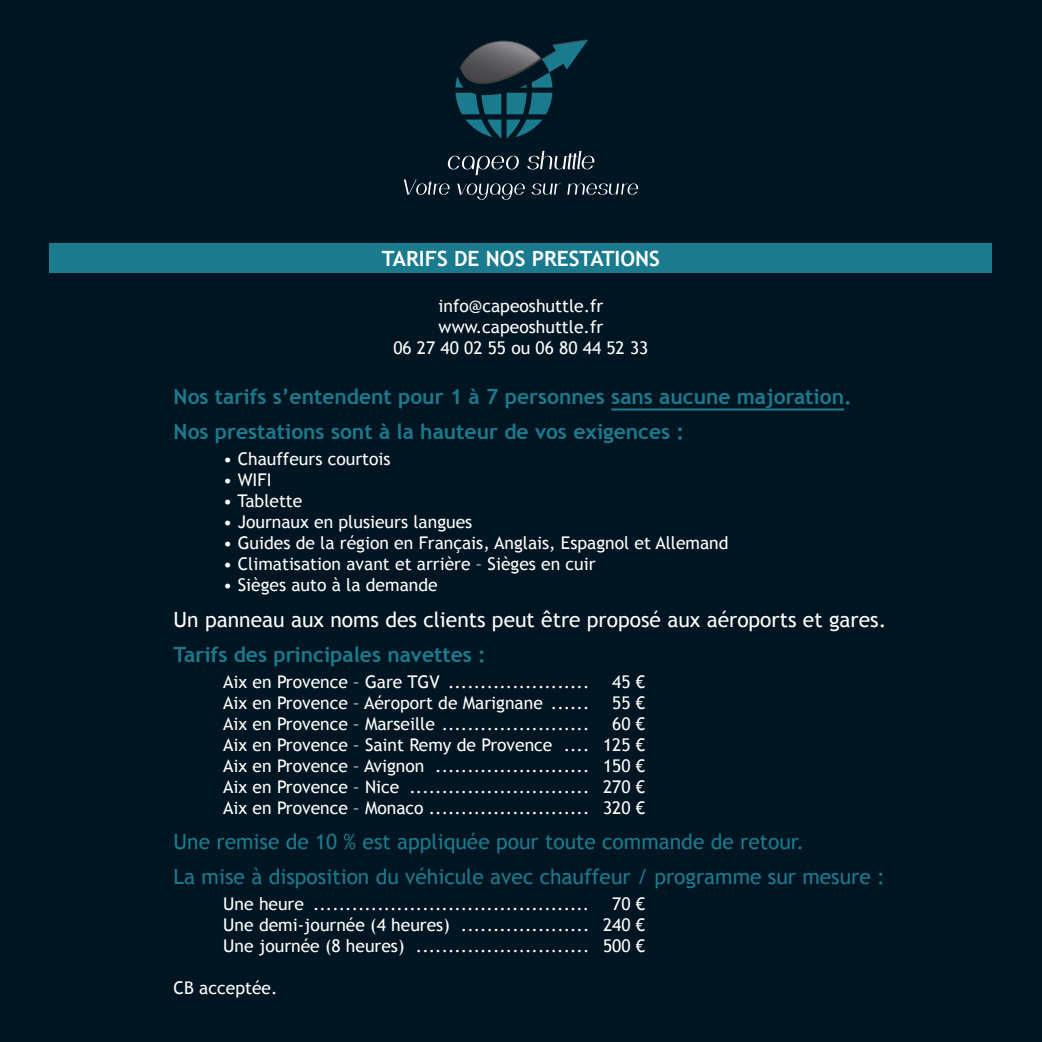
<style>
.page{position:relative;width:1042px;height:1042px;background:#fff}
.page>*{position:absolute;margin:0;border:0;box-sizing:border-box;transform-origin:0 0}
.t1{font:700 21px/35.2px "Trebuchet MS";color:#1b7b8e}
.t2{font:21px/35.2px "Trebuchet MS";color:#1b7b8e}
.t3{font:21px "Trebuchet MS";color:#fff}
.t4{font:700 21px "Trebuchet MS";color:#fff}
.t5{font:17.5px/21px "Trebuchet MS";color:#fff;text-align:justify}
</style>
<div class="page">
<div style="left:0;top:0;width:1041px;height:1042px;background:#001522"></div>
<svg style="left:455px;top:39px;width:133px;height:75px"></svg>
<svg style="left:466px;top:120px;width:76px;height:18px"></svg>
<svg style="left:404px;top:151px;width:234px;height:49px"></svg>
<hr style="left:611px;top:408px;width:233px;height:2px;background:#1b7b8e">
<div style="left:50px;top:243px;width:942px;height:30px;background:#1b7b8e"></div>
<p class="t4" style="left:382px;top:246px;width:279px">TARIFS DE NOS PRESTATIONS</p>
<p class="t5" style="left:393px;top:295px;width:257px;text-align:center">info@capeoshuttle.fr www.capeoshuttle.fr<br>06 27 40 02 55 ou 06 80 44 52 33</p>
<p class="t1" style="left:174px;top:379px;width:679px">Nos tarifs s’entendent pour 1 à 7 personnes sans aucune majoration.<br>Nos prestations sont à la hauteur de vos exigences :</p>
<p class="t5" style="left:223px;top:448px;width:169px">• Chauffeurs courtois</p>
<p class="t5" style="left:223px;top:469px;width:50px">• WIFI</p>
<p class="t5" style="left:223px;top:490px;width:81px">• Tablette</p>
<p class="t5" style="left:223px;top:511px;width:250px">• Journaux en plusieurs langues</p>
<p class="t5" style="left:223px;top:532px;width:507px">• Guides de la région en Français, Anglais, Espagnol et Allemand</p>
<p class="t5" style="left:223px;top:553px;width:374px">• Climatisation avant et arrière – Sièges en cuir</p>
<p class="t5" style="left:223px;top:574px;width:216px">• Sièges auto à la demande</p>
<p class="t3" style="left:174px;top:607px;width:714px">Un panneau aux noms des clients peut être proposé aux aéroports et gares.</p>
<p class="t1" style="left:174px;top:636px;width:314px">Tarifs des principales navettes :</p>
<p class="t5" style="left:223px;top:671px;width:368px">Aix en Provence – Gare TGV ......................</p>
<p class="t5" style="left:612px;top:671px;width:34px">45 €</p>
<p class="t5" style="left:223px;top:692px;width:368px">Aix en Provence – Aéroport de Marignane ......</p>
<p class="t5" style="left:612px;top:692px;width:34px">55 €</p>
<p class="t5" style="left:223px;top:713px;width:368px">Aix en Provence – Marseille .......................</p>
<p class="t5" style="left:223px;top:713px;width:423px;text-indent:389px">60 € Aix en Provence – Saint Remy de Provence .... 125 € Aix en Provence – Avignon ........................ 150 € Aix en Provence – Nice ............................ 270 € Aix en Provence – Monaco ......................... 320 €</p>
<p class="t2" style="left:174px;top:823px;width:713px">Une remise de 10 % est appliquée pour toute commande de retour.<br>La mise à disposition du véhicule avec chauffeur / programme sur mesure :</p>
<p class="t5" style="left:223px;top:893px;width:367px">Une heure ...........................................</p>
<p class="t5" style="left:223px;top:893px;width:423px;text-indent:389px">70 € Une demi-journée (4 heures) .................... 240 € Une journée (8 heures) ........................... 500 €</p>
<p class="t5" style="left:174px;top:977px;width:105px">CB acceptée.</p>
</div>
